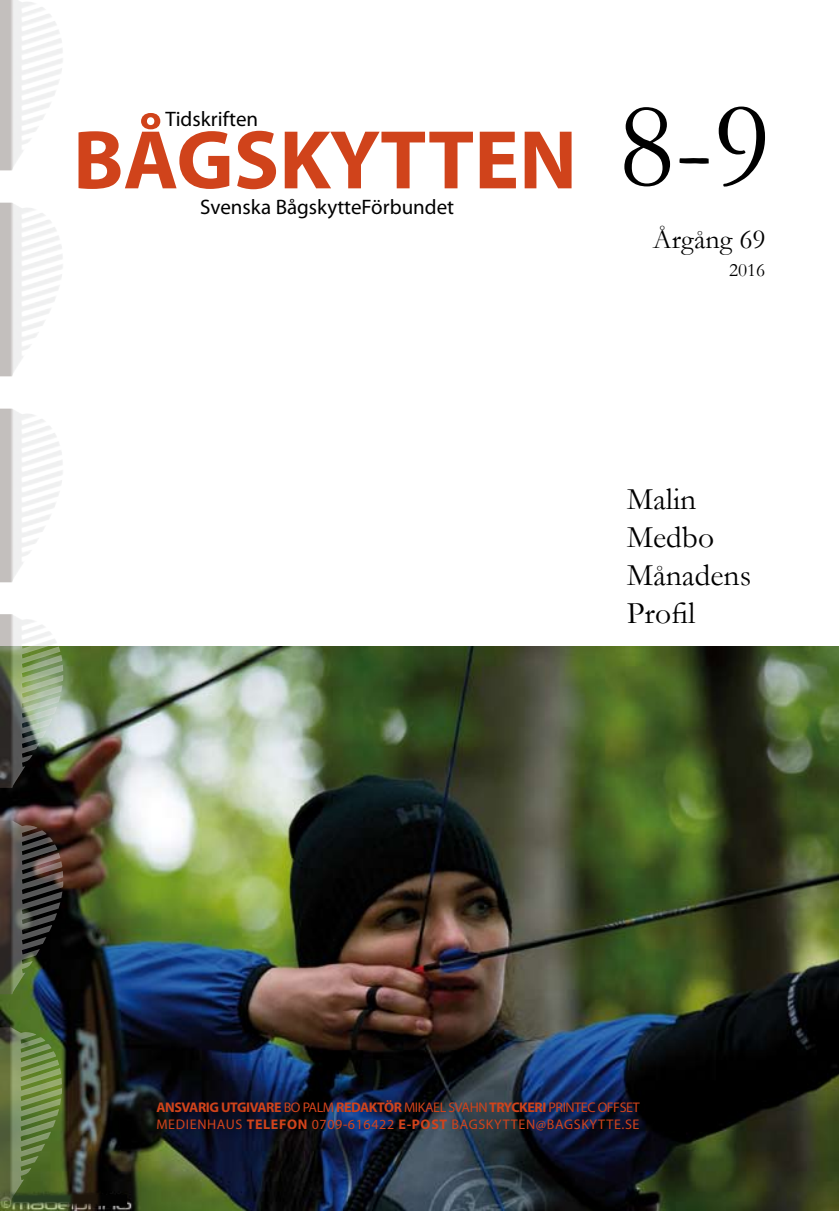
<style>
.page{position:relative;width:839px;height:1211px;background:#fff}
.page>*{position:absolute;margin:0;border:0;box-sizing:border-box;transform-origin:0 0}
.t1{font:122.5px "Garamond";color:#000}
.t2{font:700 84px "Myriad Pro";color:#d0431b}
.t3{font:31.5px/37.8px "Garamond";color:#000}
.t4{font:28px "Garamond";color:#000}
.t5{font:21px "Myriad Pro";color:#000}
.t6{font:19.25px "Garamond";color:#000}
.t7{font:14px/16.8px "Myriad Pro";letter-spacing:.045em;color:#d0431b}
.s1{font-weight:700}
</style>
<div class="page">
<img style="left:0;top:646px;width:838px;height:564px">
<img style="left:0;top:1027px;width:62px;height:173px">
<img style="left:0;top:820px;width:63px;height:174px">
<img style="left:0;top:614px;width:63px;height:173px">
<img style="left:0;top:408px;width:63px;height:174px">
<img style="left:0;top:203px;width:63px;height:173px">
<img style="left:0;top:0;width:63px;height:170px">
<div style="left:97px;top:1195px;width:29px;height:9px;background:#020202"></div>
<div style="left:96px;top:1194px;width:31px;height:11px;border:2px solid #020202"></div>
<svg style="left:65px;top:1190px;width:36px;height:18px"></svg>
<svg style="left:9px;top:1191px;width:65px;height:15px"></svg>
<h3 class="t5" style="left:165px;top:106px;width:94px">Tidskriften</h3>
<h2 class="t2" style="left:73px;top:105px;width:505px">BÅGSKYTTEN</h2>
<h3 class="t5" style="left:200px;top:194px;width:255px">Svenska BågskytteFörbundet</h3>
<h1 class="t1" style="left:617px;top:64px;width:155px">8-9</h1>
<h3 class="t4" style="left:652px;top:220px;width:114px">Årgång 69</h3>
<h3 class="t6" style="left:729px;top:257px;width:38px">2016</h3>
<h3 class="t3" style="left:626px;top:480px;width:126px">Malin<br>Medbo<br>Månadens<br>Profil</h3>
<p class="t7" style="left:156px;top:1098px;width:485px"><span class="s1">ANSVARIG UTGIVARE</span> BO PALM <span class="s1">REDAKTÖR</span> MIKAEL SVAHN <span class="s1">TRYCKERI</span> PRINTEC OFFSET<br>MEDIENHAUS <span class="s1">TELEFON</span> 0709-616422 <span class="s1">E-POST</span> BAGSKYTTEN@BAGSKYTTE.SE</p>
</div>
